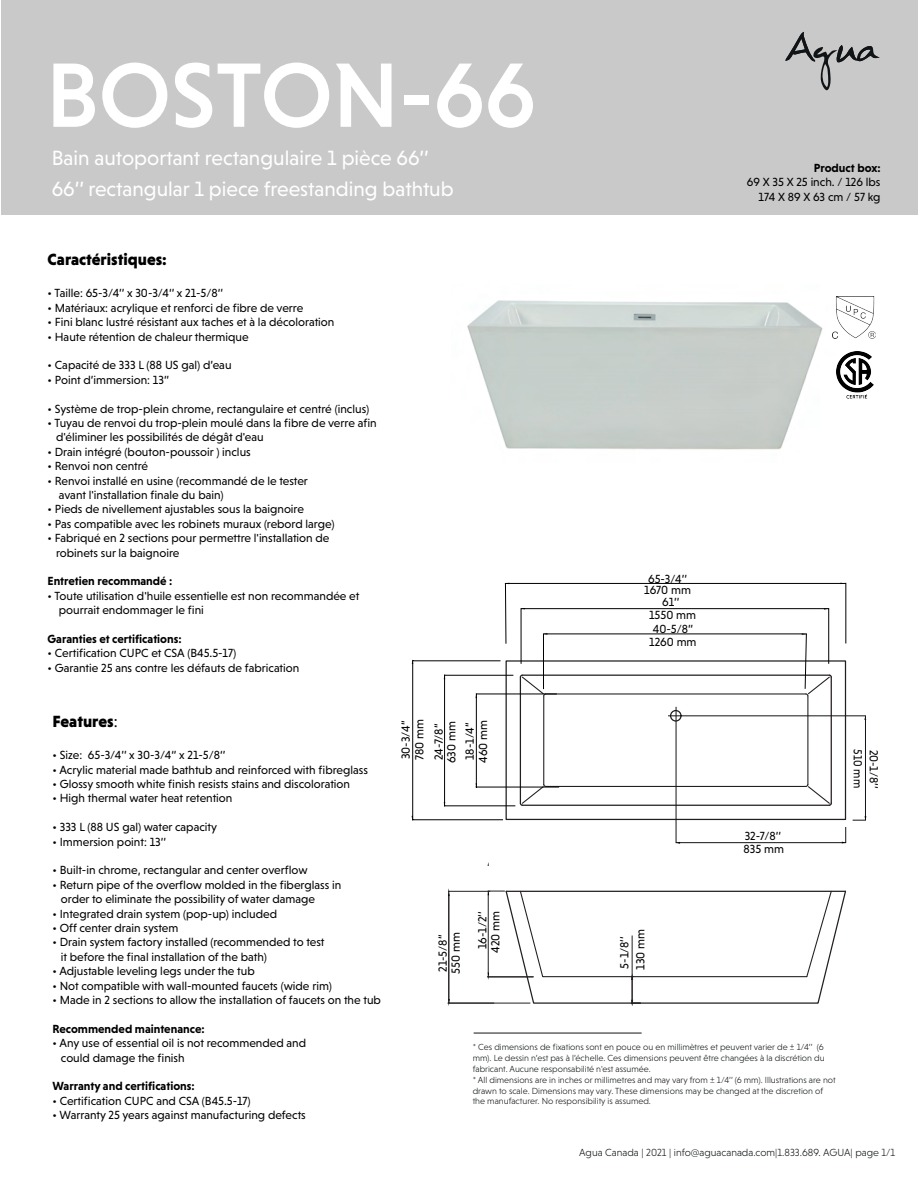
<style>
.page{position:relative;width:918px;height:1188px;background:#fff}
.page>*{position:absolute;margin:0;border:0;box-sizing:border-box;transform-origin:0 0}
.t1{font:500 93px "Niveau Grotesk";color:#fff}
.t2{font:21px/31px "Niveau Grotesk";color:#fff}
.t3{font:900 16.5px "Niveau Grotesk";color:#000001}
.t4{font:900 16.5px "Niveau Grotesk";color:#000002}
.t5{font:12px/14.4px "Niveau Grotesk";color:#000002}
.t6{font:12px/13px "Niveau Grotesk";color:#000001}
.t7{font:700 12px "Niveau Grotesk";color:#000001}
.t8{font:700 12px "Niveau Grotesk";color:#000002}
.t9{font:12px "Niveau Grotesk";color:#000001;scale:.94 1}
.t10{font:300 10.5px "Niveau Grotesk";color:#111416}
.t11{font:300 9px/10.8px "Niveau Grotesk";color:#111416}
.s1{color:#000001}
.s2{font-weight:400}
</style>
<div class="page">
<img style="left:467px;top:296px;width:370px;height:154px">
<div style="left:1px;top:0;width:917px;height:214px;background:#c9c9c9"></div>
<svg style="left:785px;top:32px;width:95px;height:58px"></svg>
<img style="left:832px;top:297px;width:43px;height:41px">
<img style="left:837px;top:352px;width:36px;height:47px">
<hr style="left:474px;top:1033px;width:168px;height:1px;background:#111416">
<hr style="left:449px;top:891px;width:41px;height:1px;background:#231f20">
<hr style="left:448px;top:892px;width:1px;height:111px;background:#231f20">
<hr style="left:448px;top:1003px;width:82px;height:1px;background:#231f20">
<hr style="left:449px;top:894px;width:1px;height:106px;background:#231f20">
<svg style="left:505px;top:582px;width:341px;height:26px"></svg>
<svg style="left:412px;top:608px;width:454px;height:236px"></svg>
<hr style="left:487px;top:977px;width:46px;height:1px;background:#231f20">
<svg style="left:488px;top:890px;width:359px;height:114px"></svg>
<h1 class="t1" style="left:46px;top:42px;width:492px">BOSTON-66</h1>
<h2 class="t2" style="left:52px;top:142px;width:404px">Bain autoportant rectangulaire 1 pièce 66’’<br>66’’ rectangular 1 piece freestanding bathtub</h2>
<h3 class="t3" style="left:48px;top:250px;width:121px">Caractéristiques:</h3>
<p class="t5" style="left:48px;top:286px;width:177px">• Taille: 65-3/4’’ x 30-3/4‘’ x 21-5/8‘’</p>
<p class="t5" style="left:48px;top:300px;width:257px">• Matériaux: acrylique et renforci de fibre de verre</p>
<p class="t5" style="left:48px;top:315px;width:288px">• Fini blanc lustré résistant aux taches et à la décoloration</p>
<p class="t5" style="left:48px;top:329px;width:203px">• Haute rétention de chaleur thermique</p>
<p class="t5" style="left:48px;top:358px;width:185px">• Capacité de 333 L (88 US gal) d’eau</p>
<p class="t6" style="left:48px;top:373px;width:123px">• Point d’immersion: 13’’</p>
<p class="t5" style="left:48px;top:401px;width:323px">• Système de trop-plein chrome, rectangulaire et centré (inclus)</p>
<p class="t5" style="left:56px;top:416px;width:322px;text-indent:-8px">• Tuyau de renvoi du trop-plein moulé dans la fibre de verre afin d'éliminer les possibilités de dégât d'eau</p>
<p class="t5" style="left:48px;top:444px;width:205px">• Drain intégré (bouton-poussoir ) inclus</p>
<p class="t5" style="left:48px;top:459px;width:102px">• Renvoi non centré</p>
<p class="t5" style="left:59px;top:473px;width:251px;text-indent:-11px">• Renvoi installé en usine (recommandé de le tester avant l'installation finale du bain)</p>
<p class="t5" style="left:48px;top:502px;width:258px">• Pieds de nivellement ajustables sous la baignoire</p>
<p class="t5" style="left:48px;top:516px;width:288px">• Pas compatible avec les robinets muraux (rebord large)</p>
<p class="t5" style="left:56px;top:531px;width:275px;text-indent:-8px">• Fabriqué en 2 sections pour permettre l'installation de robinets sur la baignoire</p>
<p class="t7" style="left:48px;top:574px;width:126px">Entretien recommandé :</p>
<p class="t5" style="left:59px;top:588px;width:302px;text-indent:-11px">• Toute utilisation d'huile essentielle est non recommandée et pourrait endommager le fini</p>
<p class="t7" style="left:48px;top:632px;width:136px">Garanties et certifications:</p>
<p class="t5" style="left:48px;top:646px;width:190px"><span class="s1">•</span> Certification CUPC et CSA (B45.5-17)</p>
<p class="t5" style="left:48px;top:660px;width:253px">• Garantie 25 ans contre les défauts de fabrication</p>
<p class="t8" style="left:814px;top:161px;width:68px">Product box:</p>
<p class="t5" style="left:747px;top:175px;width:135px;text-align:right">69 X 35 X 25 inch. / 126 lbs<br>174 X 89 X 63 cm / 57 kg</p>
<p class="t6" style="left:648px;top:572px;width:40px">65-3/4’’</p>
<p class="t6" style="left:644px;top:583px;width:48px">1670 mm</p>
<p class="t6" style="left:649px;top:596px;width:49px;line-height:12.1px;text-align:center">61’’<br>1550 mm</p>
<p class="t6" style="left:649px;top:622px;width:49px">40-5/8’’<br>1260 mm</p>
<h3 class="t4" style="left:52px;top:712px;width:67px">Features<span class="s2">:</span></h3>
<p class="t5" style="left:52px;top:748px;width:174px">• Size: 65-3/4’’ x 30-3/4‘’ x 21-5/8‘’</p>
<p class="t5" style="left:52px;top:762px;width:317px">• Acrylic material made bathtub and reinforced with fibreglass</p>
<p class="t5" style="left:52px;top:777px;width:299px">• Glossy smooth white finish resists stains and discoloration</p>
<p class="t5" style="left:52px;top:791px;width:181px">• High thermal water heat retention</p>
<p class="t5" style="left:52px;top:820px;width:166px">• 333 L (88 US gal) water capacity</p>
<p class="t6" style="left:52px;top:835px;width:115px">• Immersion point: 13’’</p>
<p class="t5" style="left:52px;top:863px;width:257px">• Built-in chrome, rectangular and center overflow</p>
<p class="t5" style="left:61px;top:878px;width:282px;text-indent:-8px">• Return pipe of the overflow molded in the fiberglass in order to eliminate the possibility of water damage</p>
<p class="t5" style="left:52px;top:906px;width:226px">• Integrated drain system (pop-up) included</p>
<p class="t5" style="left:52px;top:921px;width:127px">• Off center drain system</p>
<p class="t5" style="left:61px;top:935px;width:265px;text-indent:-8px">• Drain system factory installed (recommended to test it before the final installation of the bath)</p>
<p class="t5" style="left:52px;top:964px;width:204px">• Adjustable leveling legs under the tub</p>
<p class="t5" style="left:52px;top:978px;width:281px">• Not compatible with wall-mounted faucets (wide rim)</p>
<p class="t5" style="left:52px;top:993px;width:330px">• Made in 2 sections to allow the installation of faucets on the tub</p>
<p class="t8" style="left:52px;top:1022px;width:154px">Recommended maintenance:</p>
<p class="t5" style="left:61px;top:1036px;width:247px;text-indent:-8px">• Any use of essential oil is not recommended and could damage the finish</p>
<p class="t7" style="left:52px;top:1079px;width:144px">Warranty and certifications:</p>
<p class="t5" style="left:52px;top:1094px;width:200px">• Certification CUPC and CSA (B45.5-17)</p>
<p class="t5" style="left:52px;top:1108px;width:255px">• Warranty 25 years against manufacturing defects</p>
<p class="t6" style="left:399px;top:760px;width:42px;line-height:13.5px;rotate:-90deg">30-3/4’’<br>780 mm</p>
<p class="t6" style="left:432px;top:763px;width:43px;rotate:-90deg">24-7/8’’<br>630 mm</p>
<p class="t6" style="left:463px;top:763px;width:44px;rotate:-90deg">18-1/4’’<br>460 mm</p>
<p class="t6" style="left:476px;top:953px;width:43px;rotate:-90deg">16-1/2’’<br>420 mm</p>
<p class="t6" style="left:436px;top:974px;width:43px;rotate:-90deg">21-5/8’’<br>550 mm</p>
<p class="t6" style="left:617px;top:970px;width:42px;line-height:15.6px;rotate:-90deg">5-1/8’’<br>130 mm</p>
<p class="t6" style="left:744px;top:829px;width:42px">32-7/8’’<br>835 mm</p>
<p class="t9" style="left:865px;top:749px;width:43px;rotate:90deg">510 mm</p>
<p class="t6" style="left:881px;top:750px;width:40px;rotate:90deg">20-1/8’’</p>
<p class="t11" style="left:473px;top:1042px;width:364px">* Ces dimensions de fixations sont en pouce ou en millimètres et peuvent varier de ± 1/4’’ (6 mm). Le dessin n’est pas à l’échelle. Ces dimensions peuvent être changées à la discrétion du fabricant. Aucune responsabilité n'est assumée.<br>* All dimensions are in inches or millimetres and may vary from ± 1/4’’ (6 mm). Illustrations are not drawn to scale. Dimensions may vary. These dimensions may be changed at the discretion of the manufacturer. No responsibility is assumed.</p>
<p class="t10" style="left:579px;top:1146px;width:317px">Agua Canada | 2021 | info@aguacanada.com|1.833.689. AGUA| page 1/1</p>
</div>
